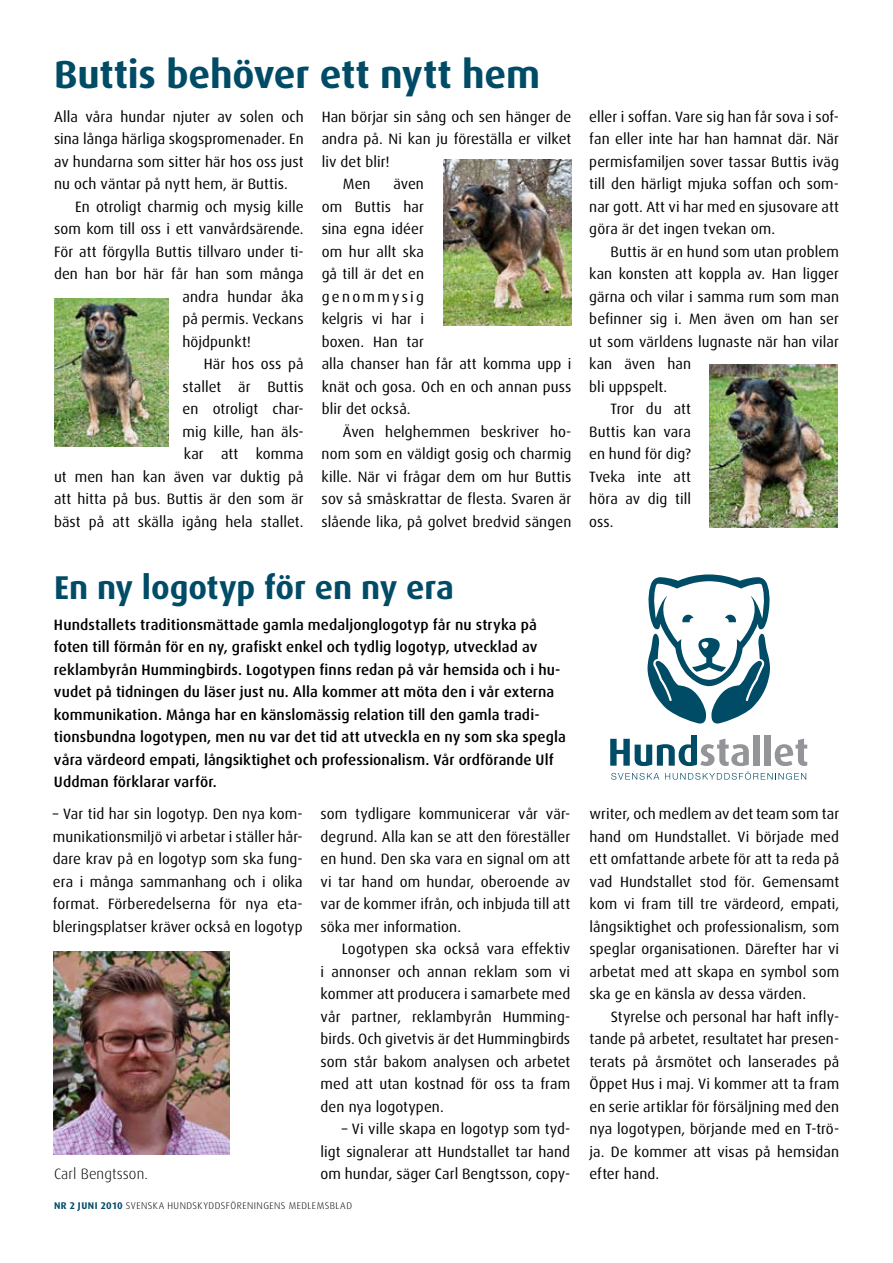
<style>
.page{position:relative;width:893px;height:1263px;background:#fff}
.page>*{position:absolute;margin:0;border:0;box-sizing:border-box;transform-origin:0 0}
.t1{font:700 39px "Dax Pro";letter-spacing:-.005em;color:#004b66}
.t2{font:700 33px "Dax Pro";color:#004b66}
.t3{font:15px/22.5px "Dax Pro";letter-spacing:.005em;color:#000;text-align:justify}
.t4{font:500 15px/22.5px "Dax Pro";letter-spacing:.005em;color:#000}
.t5{font:300 15px "Dax Pro";letter-spacing:.005em;color:#000}
.t6{font:300 9.75px "Dax Pro";letter-spacing:.05em;color:#000}
.s1{font-weight:700;color:#004b66}
</style>
<div class="page">
<img style="left:443px;top:159px;width:128px;height:166px">
<img style="left:710px;top:365px;width:127px;height:163px">
<img style="left:54px;top:298px;width:114px;height:149px">
<img style="left:53px;top:951px;width:177px;height:203px">
<svg style="left:647px;top:574px;width:123px;height:150px"></svg>
<svg style="left:610px;top:735px;width:197px;height:45px"></svg>
<h1 class="t1" style="left:54px;top:49px;width:488px">Buttis behöver ett nytt hem</h1>
<p class="t3" style="left:54px;top:105px;width:251px">Alla våra hundar njuter av solen och sina långa härliga skogspromenader. En av hundarna som sitter här hos oss just nu och väntar på nytt hem, är Buttis.</p>
<p class="t3" style="left:75px;top:195px;width:230px">En otroligt charmig och mysig kille</p>
<p class="t3" style="left:54px;top:218px;width:251px">som kom till oss i ett vanvårdsärende.</p>
<p class="t3" style="left:54px;top:240px;width:251px">För att förgylla Buttis tillvaro under ti-</p>
<p class="t3" style="left:54px;top:263px;width:251px">den han bor här får han som många</p>
<p class="t3" style="left:182px;top:285px;width:123px">andra hundar åka</p>
<p class="t3" style="left:182px;top:308px;width:123px">på permis. Veckans</p>
<p class="t3" style="left:182px;top:330px;width:70px">höjdpunkt!</p>
<p class="t3" style="left:204px;top:353px;width:101px">Här hos oss på</p>
<p class="t3" style="left:182px;top:375px;width:123px">stallet är Buttis</p>
<p class="t3" style="left:182px;top:398px;width:123px">en otroligt char-</p>
<p class="t3" style="left:182px;top:420px;width:123px">mig kille, han äls-</p>
<p class="t3" style="left:184px;top:443px;width:121px">kar att komma</p>
<p class="t3" style="left:54px;top:465px;width:251px">ut men han kan även var duktig på</p>
<p class="t3" style="left:54px;top:488px;width:251px">att hitta på bus. Buttis är den som är</p>
<p class="t3" style="left:54px;top:510px;width:251px">bäst på att skälla igång hela stallet.</p>
<p class="t3" style="left:322px;top:105px;width:251px">Han börjar sin sång och sen hänger de</p>
<p class="t3" style="left:322px;top:128px;width:251px">andra på. Ni kan ju föreställa er vilket</p>
<p class="t3" style="left:322px;top:150px;width:70px">liv det blir!</p>
<p class="t3" style="left:343px;top:173px;width:29px">Men</p>
<p class="t3" style="left:322px;top:173px;width:251px;text-align:left;text-indent:72px">även<br>om Buttis har<br>sina egna idéer<br>om hur allt ska<br>gå till är det en<br>genommysig<br>kelgris vi har i<br>boxen. Han tar<br>alla chanser han får att komma upp i knät och gosa. Och en och annan puss blir det också.</p>
<p class="t3" style="left:322px;top:420px;width:251px;text-indent:21px">Även helghemmen beskriver ho&shy;nom som en väldigt gosig och charmig kille. När vi frågar dem om hur Buttis sov så småskrattar de flesta. Svaren är slående lika, på golvet bredvid sängen</p>
<h2 class="t2" style="left:54px;top:566px;width:402px">En ny logotyp för en ny era</h2>
<p class="t4" style="left:54px;top:613px;width:513px">Hundstallets traditionsmättade gamla medaljonglogotyp får nu stryka på foten till förmån för en ny, grafiskt enkel och tydlig logotyp, utvecklad av reklambyrån Hummingbirds. Logotypen finns redan på vår hemsida och i hu&shy;vudet på tidningen du läser just nu. Alla kommer att möta den i vår externa kommunikation. Många har en känslomässig relation till den gamla tradi&shy;tionsbundna logotypen, men nu var det tid att utveckla en ny som ska spegla våra värdeord empati, långsiktighet och professionalism. Vår ordförande Ulf Uddman förklarar varför.</p>
<p class="t3" style="left:53px;top:803px;width:251px">– Var tid har sin logotyp. Den nya kom&shy;munikationsmiljö vi arbetar i ställer hår&shy;dare krav på en logotyp som ska fung&shy;era i många sammanhang och i olika format. Förberedelserna för nya eta&shy;bleringsplatser kräver också en logotyp</p>
<p class="t3" style="left:321px;top:803px;width:251px">som tydligare kommunicerar vår vär&shy;degrund. Alla kan se att den föreställer en hund. Den ska vara en signal om att vi tar hand om hundar, oberoende av var de kommer ifrån, och inbjuda till att söka mer information.</p>
<p class="t3" style="left:321px;top:938px;width:251px;text-indent:21px">Logotypen ska också vara effektiv i annonser och annan reklam som vi kommer att producera i samarbete med vår partner, reklambyrån Humming&shy;birds. Och givetvis är det Hummingbirds som står bakom analysen och arbetet med att utan kostnad för oss ta fram den nya logotypen.</p>
<p class="t3" style="left:321px;top:1118px;width:251px;text-indent:21px">– Vi ville skapa en logotyp som tyd&shy;ligt signalerar att Hundstallet tar hand om hundar, säger Carl Bengtsson, copy-</p>
<p class="t5" style="left:54px;top:1164px;width:95px">Carl Bengtsson.</p>
<p class="t6" style="left:54px;top:1199px;width:300px"><span class="s1">NR 2 JUNI 2010</span> SVENSKA HUNDSKYDDSFÖRENINGENS MEDLEMSBLAD</p>
<p class="t3" style="left:589px;top:105px;width:251px">eller i soffan. Vare sig han får sova i sof&shy;fan eller inte har han hamnat där. När permisfamiljen sover tassar Buttis iväg till den härligt mjuka soffan och som&shy;nar gott. Att vi har med en sjusovare att göra är det ingen tvekan om.</p>
<p class="t3" style="left:611px;top:240px;width:230px">Buttis är en hund som utan problem</p>
<p class="t3" style="left:589px;top:263px;width:251px">kan konsten att koppla av. Han ligger</p>
<p class="t3" style="left:589px;top:285px;width:251px">gärna och vilar i samma rum som man</p>
<p class="t3" style="left:589px;top:308px;width:251px">befinner sig i. Men även om han ser</p>
<p class="t3" style="left:589px;top:330px;width:251px">ut som världens lugnaste när han vilar</p>
<p class="t3" style="left:589px;top:353px;width:103px">kan även han</p>
<p class="t3" style="left:589px;top:375px;width:79px">bli uppspelt.</p>
<p class="t3" style="left:611px;top:398px;width:82px">Tror du att</p>
<p class="t3" style="left:589px;top:420px;width:103px">Buttis kan vara</p>
<p class="t3" style="left:589px;top:443px;width:103px">en hund för dig?</p>
<p class="t3" style="left:589px;top:465px;width:103px">Tveka inte att</p>
<p class="t3" style="left:589px;top:488px;width:103px">höra av dig till</p>
<p class="t3" style="left:589px;top:510px;width:26px">oss.</p>
<p class="t3" style="left:590px;top:803px;width:251px">writer, och medlem av det team som tar hand om Hundstallet. Vi började med ett omfattande arbete för att ta reda på vad Hundstallet stod för. Gemensamt kom vi fram till tre värdeord, empati, långsiktighet och professionalism, som speglar organisationen. Därefter har vi arbetat med att skapa en symbol som ska ge en känsla av dessa värden.</p>
<p class="t3" style="left:589px;top:1005px;width:251px;text-indent:21px">Styrelse och personal har haft infly&shy;tande på arbetet, resultatet har presen&shy;terats på årsmötet och lanserades på Öppet Hus i maj. Vi kommer att ta fram en serie artiklar för försäljning med den nya logotypen, börjande med en T-trö&shy;ja. De kommer att visas på hemsidan efter hand.</p>
</div>
